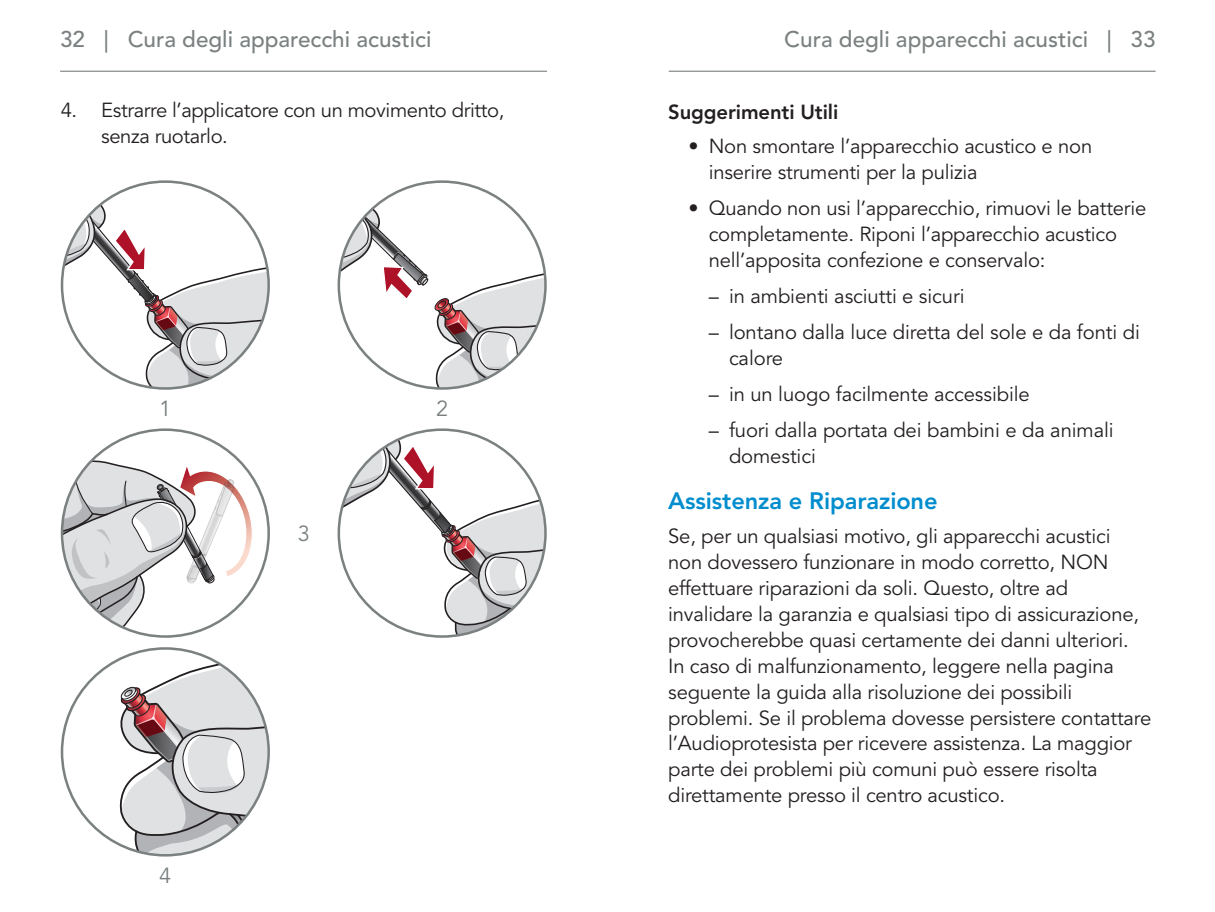
<style>
.page{position:relative;width:1215px;height:912px;background:#fff}
.page>*{position:absolute;margin:0;border:0;box-sizing:border-box;transform-origin:0 0}
._3a__Blue_Subs{font:23.62px "Avenir LT SLI Std Heavy";letter-spacing:-.005em;color:#008dce}
.t1{font:22.5px "Avenir LT SLI Std Medium";color:#7b8080}
.caption_number{font:21.82px "Avenir LT Std";color:#7b8080}
._1__body{font:20.25px/25.9px "Avenir LT Std";letter-spacing:-.01em;color:#231f20}
._3b__Black_Subs{font:20.25px "Avenir LT SLI Std Heavy";letter-spacing:-.005em;color:#231f20}
</style>
<div class="page">
<hr style="left:60px;top:71px;width:487px;height:1px;background:#7b8080">
<hr style="left:669px;top:71px;width:487px;height:1px;background:#7b8080">
<svg style="left:339px;top:431px;width:206px;height:205px"></svg>
<svg style="left:62px;top:204px;width:207px;height:184px"></svg>
<svg style="left:339px;top:205px;width:206px;height:183px"></svg>
<svg style="left:62px;top:457px;width:196px;height:179px"></svg>
<svg style="left:107px;top:648px;width:162px;height:207px"></svg>
<p class="t1" style="left:60px;top:27px;width:373px">32 | Cura degli apparecchi acustici</p>
<p class="t1" style="left:784px;top:27px;width:373px">Cura degli apparecchi acustici | 33</p>
<p class="_1__body" style="left:101px;top:97px;width:405px;text-indent:-40px">4. Estrarre l’applicatore con un movimento dritto, senza ruotarlo.</p>
<p class="_3b__Black_Subs" style="left:668px;top:100px;width:172px">Suggerimenti Utili</p>
<p class="_1__body" style="left:709px;top:134px;width:385px;text-indent:-20px">• Non smontare l’apparecchio acustico e non inserire strumenti per la pulizia</p>
<p class="_1__body" style="left:709px;top:196px;width:439px;text-indent:-20px">• Quando non usi l’apparecchio, rimuovi le batterie completamente. Riponi l’apparecchio acustico nell’apposita confezione e conservalo:</p>
<p class="_1__body" style="left:709px;top:284px;width:257px">– in ambienti asciutti e sicuri</p>
<p class="_1__body" style="left:729px;top:320px;width:412px;text-indent:-20px">– lontano dalla luce diretta del sole e da fonti di calore</p>
<p class="_1__body" style="left:709px;top:382px;width:323px">– in un luogo facilmente accessibile</p>
<p class="_1__body" style="left:729px;top:418px;width:386px;text-indent:-20px">– fuori dalla portata dei bambini e da animali domestici</p>
<p class="_3a__Blue_Subs" style="left:668px;top:487px;width:271px">Assistenza e Riparazione</p>
<p class="_1__body" style="left:668px;top:524px;width:485px">Se, per un qualsiasi motivo, gli apparecchi acustici<br>non dovessero funzionare in modo corretto, NON effettuare riparazioni da soli. Questo, oltre ad invalidare la garanzia e qualsiasi tipo di assicurazione, provocherebbe quasi certamente dei danni ulteriori.<br>In caso di malfunzionamento, leggere nella pagina seguente la guida alla risoluzione dei possibili problemi. Se il problema dovesse persistere contattare l’Audioprotesista per ricevere assistenza. La maggior parte dei problemi più comuni può essere risolta direttamente presso il centro acustico.</p>
<p class="caption_number" style="left:159px;top:396px;width:14px">1</p>
<p class="caption_number" style="left:436px;top:396px;width:14px">2</p>
<p class="caption_number" style="left:298px;top:521px;width:14px">3</p>
<p class="caption_number" style="left:159px;top:862px;width:14px">4</p>
</div>
